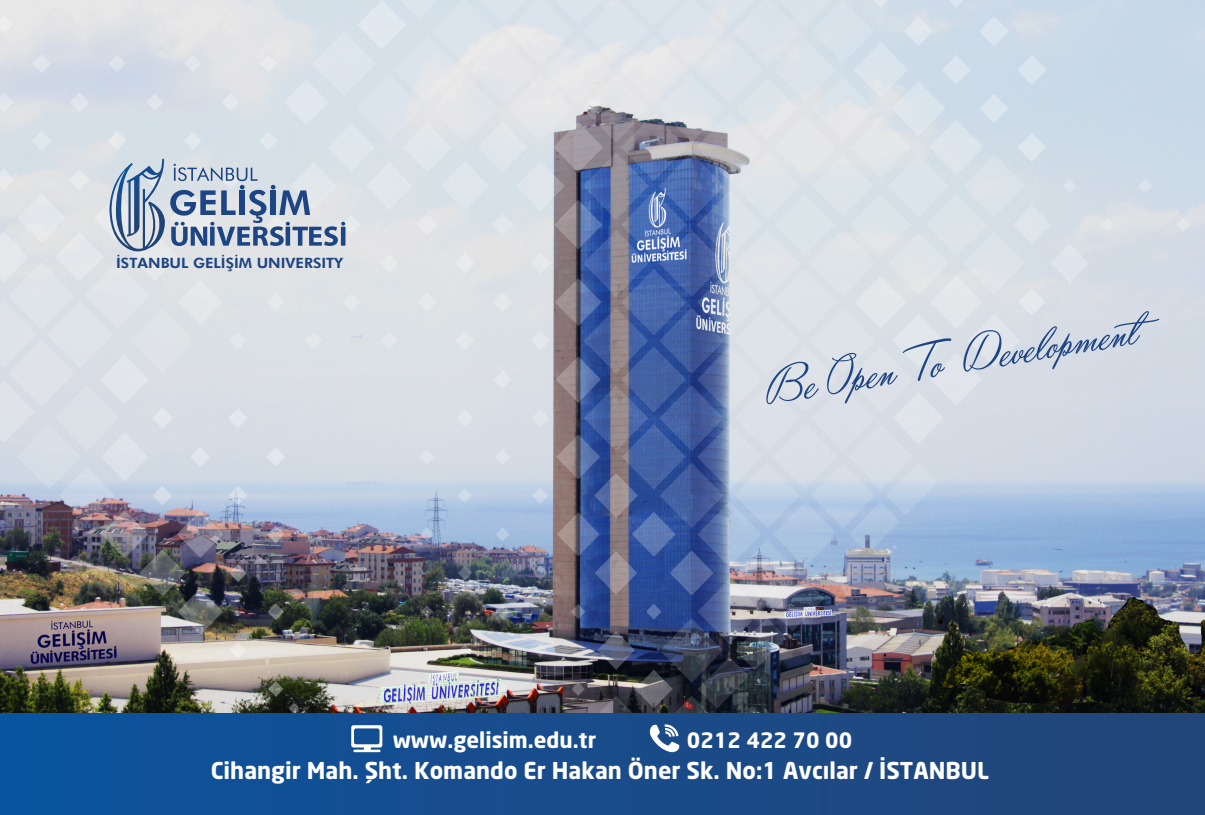
<style>
.page{position:relative;width:1205px;height:815px;background:#fff}
.page>*{position:absolute;margin:0;border:0;box-sizing:border-box;transform-origin:0 0}
.t1{font:55.25px "Yaquote Script Personal Use";color:#1d4483}
.t2{font:23px "Neo Sans Bold TR";color:#fff}
.t3{font:21.75px "Neo Sans Bold TR";color:#fff}
.t4{font:21px "Neo Sans Bold TR";color:#fff}
.t5{font:800 14.25px "Futura BT";color:#1d4483;scale:1.05 1}
</style>
<div class="page">
<img style="left:1089px;top:0;width:116px;height:713px">
<svg style="left:1100px;top:218px;width:14px;height:13px"></svg>
<svg style="left:1138px;top:179px;width:14px;height:14px"></svg>
<svg style="left:1176px;top:218px;width:14px;height:14px"></svg>
<div style="left:0;top:713px;width:1205px;height:102px;background:#204579"></div>
<img style="left:0;top:0;width:1089px;height:815px">
<p class="t5" style="left:116px;top:254px;width:218px">İSTANBUL GELİŞİM UNIVERSITY</p>
<h1 class="t1" style="left:760px;top:359px;width:379px;rotate:-9deg">Be Open To Development</h1>
<p class="t3" style="left:393px;top:725px;width:205px">www.gelisim.edu.tr</p>
<p class="t4" style="left:687px;top:726px;width:167px">0212 422 70 00</p>
<p class="t2" style="left:211px;top:756px;width:780px">Cihangir Mah. Şht. Komando Er Hakan Öner Sk. No:1 Avcılar / İSTANBUL</p>
</div>
